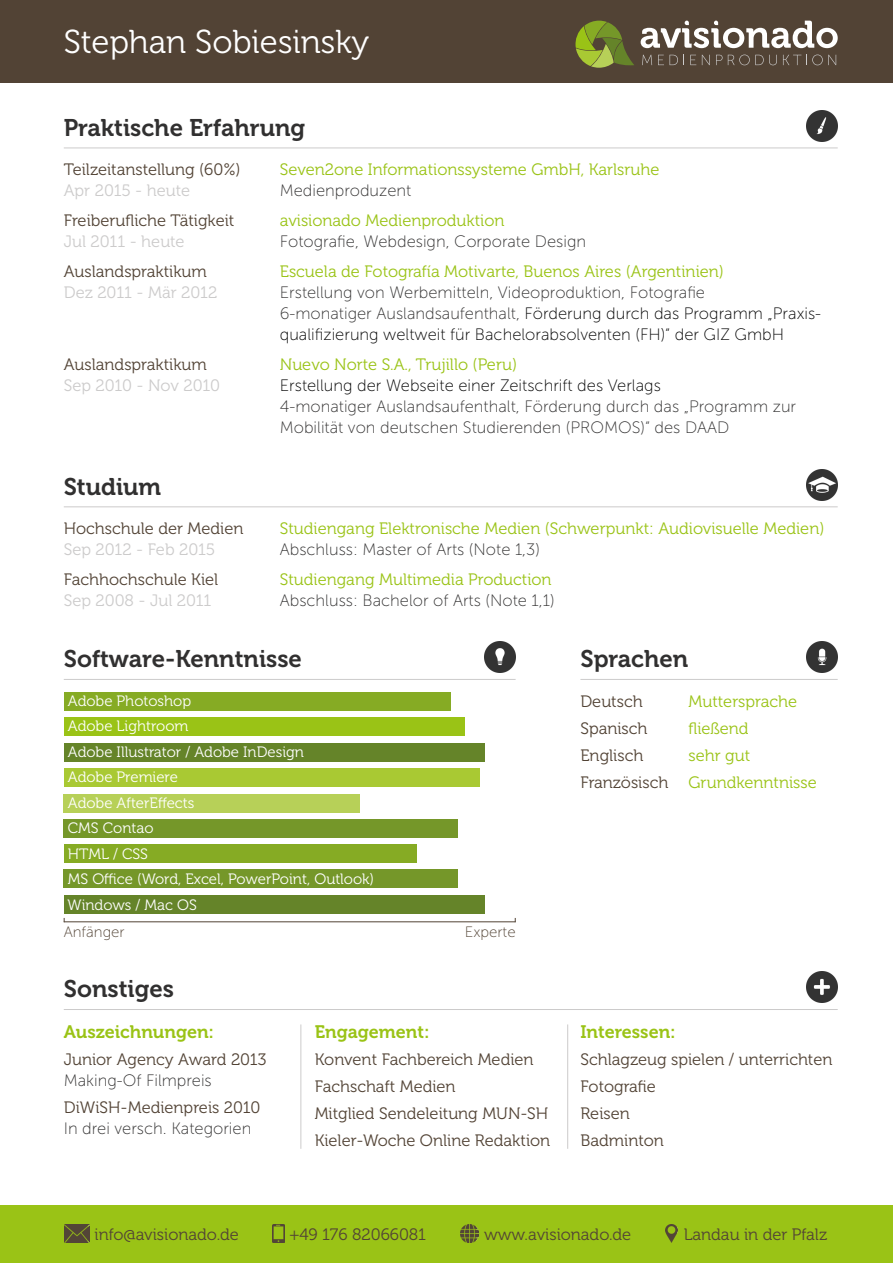
<style>
.page{position:relative;width:893px;height:1263px;background:#fff}
.page>*{position:absolute;margin:0;border:0;box-sizing:border-box;transform-origin:0 0}
.t1{font:33px "Museo 300";color:#fff}
.t2{font:24px "Museo 700";color:#313030}
.t3{font:18px "Museo 700";color:#9ac316}
.t4{font:16.5px/27px "Museo 300";color:#524335}
.t5{font:16.5px/27px "Museo 300";color:#9ac316}
.t6{font:16.5px/21px "Museo Sans 100";color:#313030}
.t7{font:16.5px/21px "Museo Sans 100";color:#000}
.t8{font:16.5px "Museo 300";letter-spacing:-.005em;color:#cccbcb}
.t9{font:15px/25.5px "Museo 300";color:#fff}
.t10{font:15px "Museo Sans 100";color:#524335}
.s1{color:#313030}
.s2{color:#524335}
</style>
<div class="page">
<div style="left:0;top:0;width:893px;height:83px;background:#524335"></div>
<svg style="left:642px;top:55px;width:10px;height:10px"></svg>
<svg style="left:658px;top:55px;width:26px;height:10px"></svg>
<svg style="left:690px;top:55px;width:6px;height:10px"></svg>
<svg style="left:702px;top:55px;width:8px;height:10px"></svg>
<svg style="left:716px;top:55px;width:61px;height:10px"></svg>
<svg style="left:783px;top:55px;width:53px;height:10px"></svg>
<svg style="left:641px;top:21px;width:197px;height:27px"></svg>
<svg style="left:575px;top:21px;width:59px;height:47px"></svg>
<div style="left:0;top:1205px;width:893px;height:58px;background:#9ac316"></div>
<img style="left:64px;top:1224px;width:25px;height:18px">
<img style="left:272px;top:1224px;width:12px;height:18px">
<img style="left:460px;top:1224px;width:18px;height:18px">
<img style="left:666px;top:1224px;width:12px;height:18px">
<hr style="left:64px;top:148px;width:774px;height:1px;background:#cccbcb">
<img style="left:807px;top:110px;width:31px;height:31px">
<hr style="left:64px;top:506px;width:774px;height:1px;background:#cccbcb">
<img style="left:807px;top:469px;width:31px;height:31px">
<hr style="left:580px;top:679px;width:258px;height:1px;background:#cccbcb">
<div style="left:64px;top:692px;width:387px;height:18px;background:#86ab24"></div>
<div style="left:64px;top:717px;width:400px;height:19px;background:#9ac316"></div>
<div style="left:64px;top:743px;width:421px;height:18px;background:#658429"></div>
<div style="left:64px;top:768px;width:415px;height:19px;background:#a9c933"></div>
<div style="left:64px;top:794px;width:296px;height:18px;background:#b7d058"></div>
<div style="left:64px;top:819px;width:394px;height:18px;background:#759729"></div>
<div style="left:64px;top:844px;width:353px;height:19px;background:#86ab24"></div>
<div style="left:64px;top:870px;width:394px;height:18px;background:#759729"></div>
<div style="left:64px;top:895px;width:421px;height:18px;background:#658429"></div>
<img style="left:807px;top:642px;width:31px;height:31px">
<img style="left:485px;top:642px;width:31px;height:31px">
<hr style="left:64px;top:679px;width:452px;height:1px;background:#cccbcb">
<hr style="left:64px;top:921px;width:452px;height:1px;background:#524335">
<img style="left:807px;top:972px;width:31px;height:31px">
<hr style="left:64px;top:1009px;width:774px;height:1px;background:#cccbcb">
<hr style="left:301px;top:1024px;width:1px;height:125px;background:#cccbcb">
<hr style="left:567px;top:1024px;width:1px;height:125px;background:#cccbcb">
<h1 class="t1" style="left:64px;top:24px;width:307px">Stephan Sobiesinsky</h1>
<h2 class="t2" style="left:64px;top:114px;width:243px">Praktische Erfahrung</h2>
<p class="t4" style="left:64px;top:156px;width:178px">Teilzeitanstellung (60%)</p>
<p class="t5" style="left:280px;top:156px;width:381px">Seven2one Informationssysteme GmbH, Karlsruhe</p>
<p class="t8" style="left:64px;top:182px;width:128px">Apr 2015 - heute</p>
<p class="t6" style="left:280px;top:180px;width:133px">Medienproduzent</p>
<p class="t4" style="left:64px;top:207px;width:172px">Freiberufliche Tätigkeit</p>
<p class="t5" style="left:280px;top:207px;width:226px">avisionado Medienproduktion</p>
<p class="t8" style="left:64px;top:233px;width:122px">Jul 2011 - heute</p>
<p class="t6" style="left:280px;top:231px;width:308px">Fotografie, Webdesign, Corporate Design</p>
<p class="t4" style="left:64px;top:258px;width:145px">Auslandspraktikum</p>
<p class="t5" style="left:280px;top:258px;width:446px">Escuela de Fotografía Motivarte, Buenos Aires (Argentinien)</p>
<p class="t8" style="left:64px;top:284px;width:155px">Dez 2011 - Mär 2012</p>
<p class="t7" style="left:280px;top:282px;width:543px"><span class="s1">Erstellung von Werbemitteln, Videoproduktion, Fotografie<br>6-monatiger Auslandsaufenthalt,</span> Förderung durch das Programm „Praxis&shy;qualifizierung weltweit für Bachelorabsolventen (FH)“ der GIZ GmbH</p>
<p class="t4" style="left:64px;top:351px;width:145px">Auslandspraktikum</p>
<p class="t5" style="left:280px;top:351px;width:239px">Nuevo Norte S.A., Trujillo (Peru)</p>
<p class="t8" style="left:64px;top:377px;width:158px">Sep 2010 - Nov 2010</p>
<p class="t7" style="left:280px;top:375px;width:383px">Erstellung der Webseite einer Zeitschrift des Verlags</p>
<p class="t6" style="left:280px;top:396px;width:518px">4-monatiger Auslandsaufenthalt, Förderung durch das „Programm zur<br>Mobilität von deutschen Studierenden (PROMOS)“ des DAAD</p>
<h2 class="t2" style="left:64px;top:473px;width:99px">Studium</h2>
<p class="t4" style="left:64px;top:515px;width:181px">Hochschule der Medien</p>
<p class="t5" style="left:280px;top:515px;width:546px">Studiengang Elektronische Medien (Schwerpunkt: Audiovisuelle Medien)</p>
<p class="t8" style="left:64px;top:541px;width:153px">Sep 2012 - Feb 2015</p>
<p class="t6" style="left:280px;top:539px;width:262px">Abschluss: Master of Arts (Note 1,3)</p>
<p class="t4" style="left:64px;top:566px;width:156px">Fachhochschule Kiel</p>
<p class="t5" style="left:280px;top:566px;width:273px">Studiengang Multimedia Production</p>
<p class="t8" style="left:64px;top:592px;width:149px">Sep 2008 - Jul 2011</p>
<p class="t6" style="left:280px;top:590px;width:276px">Abschluss: Bachelor of Arts (Note 1,1)</p>
<h2 class="t2" style="left:64px;top:645px;width:240px">Software-Kenntnisse</h2>
<p class="t9" style="left:68px;top:688px;width:308px">Adobe Photoshop<br>Adobe Lightroom<br>Adobe Illustrator / Adobe InDesign<br>Adobe Premiere<br>Adobe AfterEffects<br>CMS Contao<br>HTML / CSS<br>MS Office (Word, Excel, PowerPoint, Outlook)<br>Windows / Mac OS</p>
<p class="t10" style="left:64px;top:923px;width:62px">Anfänger</p>
<p class="t10" style="left:465px;top:923px;width:52px">Experte</p>
<h2 class="t2" style="left:64px;top:975px;width:112px">Sonstiges</h2>
<p class="t3" style="left:64px;top:1022px;width:152px">Auszeichnungen:</p>
<p class="t4" style="left:64px;top:1046px;width:204px">Junior Agency Award 2013</p>
<p class="t6" style="left:64px;top:1070px;width:150px">Making-Of Filmpreis</p>
<p class="t4" style="left:64px;top:1094px;width:198px">DiWiSH-Medienpreis 2010</p>
<p class="t6" style="left:64px;top:1118px;width:189px">In drei versch. Kategorien</p>
<p class="t3" style="left:315px;top:1022px;width:116px">Engagement:</p>
<p class="t4" style="left:315px;top:1046px;width:237px">Konvent Fachbereich Medien<br>Fachschaft Medien<br>Mitglied Sendeleitung MUN-SH<br>Kieler-Woche Online Redaktion</p>
<h2 class="t2" style="left:580px;top:645px;width:109px">Sprachen</h2>
<p class="t4" style="left:580px;top:688px;width:64px">Deutsch</p>
<p class="t5" style="left:688px;top:688px;width:110px">Muttersprache</p>
<p class="t4" style="left:580px;top:715px;width:69px">Spanisch</p>
<p class="t5" style="left:688px;top:715px;width:62px">fließend</p>
<p class="t4" style="left:580px;top:742px;width:64px">Englisch</p>
<p class="t5" style="left:580px;top:742px;width:238px;text-indent:108px">sehr gut<br><span class="s2">Französisch</span> Grundkenntnisse</p>
<p class="t3" style="left:580px;top:1022px;width:97px">Interessen:</p>
<p class="t4" style="left:580px;top:1046px;width:253px">Schlagzeug spielen / unterrichten<br>Fotografie<br>Reisen<br>Badminton</p>
<p class="t4" style="left:95px;top:1221px;width:146px">info@avisionado.de</p>
<p class="t4" style="left:289px;top:1221px;width:138px">+49 176 82066081</p>
<p class="t4" style="left:484px;top:1221px;width:149px">www.avisionado.de</p>
<p class="t4" style="left:684px;top:1221px;width:145px">Landau in der Pfalz</p>
</div>
